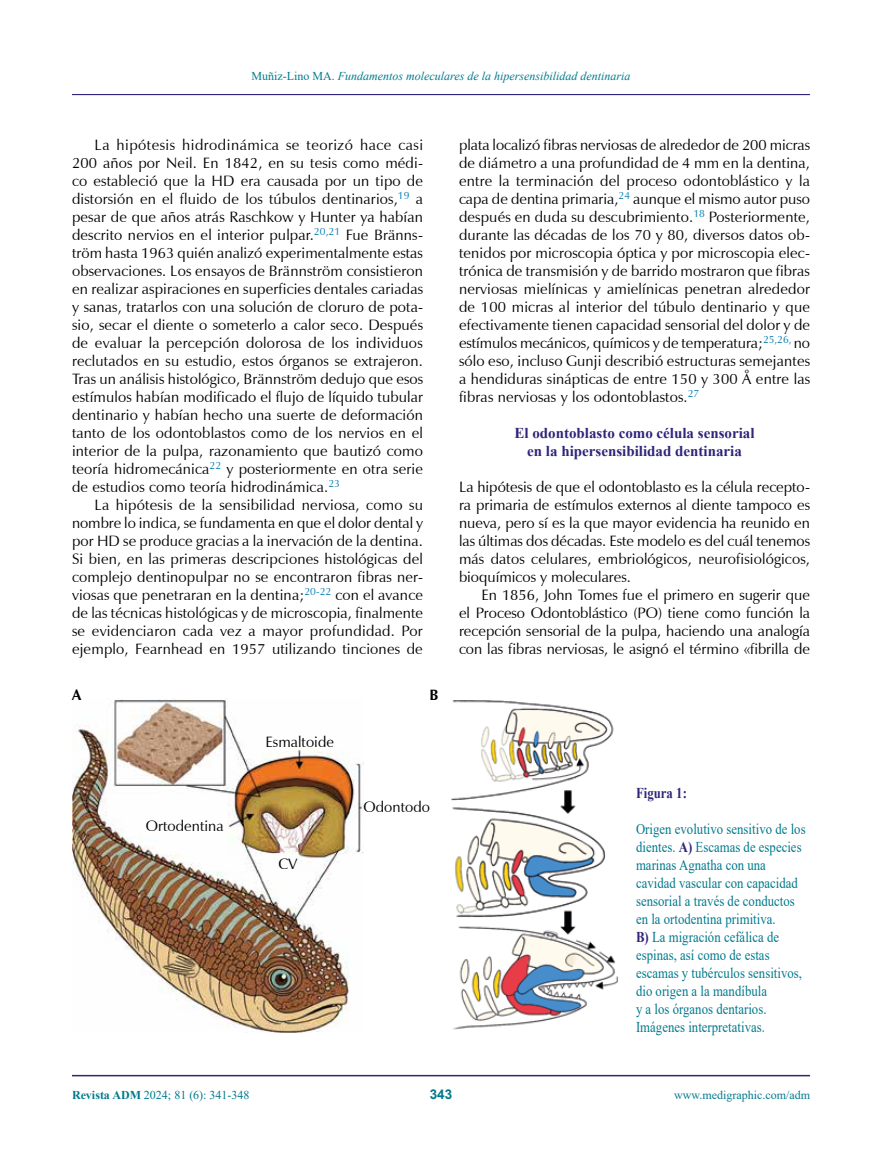
<style>
.page{position:relative;width:893px;height:1170px;background:#fff}
.page>*{position:absolute;margin:0;border:0;box-sizing:border-box;transform-origin:0 0}
.t1{font:15px/18px "Zapf Humanist 601 BT";letter-spacing:.01em;color:#000;text-align:justify}
.t2{font:15px/18px "Times New Roman";color:#007a8d;scale:.85 1}
.t3{font:700 15px/18px "Times New Roman";color:#2e247a;text-align:center}
.t4{font:700 15px "Times New Roman";color:#2e247a;scale:.85 1}
.t5{font:700 15px "Zapf Humanist 601 BT";color:#000}
.t6{font:700 13.5px "Arial";color:#007a8d}
.t7{font:italic 12px "Times New Roman";color:#007a8d}
.t8{font:12px "Times New Roman";color:#007a8d}
.s1{font-style:normal}
.s2{font-weight:700;color:#2e247a}
.s3{font-weight:700}
</style>
<div class="page">
<hr style="left:72px;top:1074px;width:738px;height:2px;background:#2e247a">
<hr style="left:72px;top:94px;width:738px;height:1px;background:#2e247a">
<img style="left:72px;top:698px;width:291px;height:334px">
<img style="left:451px;top:700px;width:167px;height:330px">
<p class="t7" style="left:252px;top:68px;width:380px"><span class="s1">Muñiz-Lino MA.</span> Fundamentos moleculares de la hipersensibilidad dentinaria</p>
<p class="t1" style="left:72px;top:135px;width:353px;text-indent:22px">La hipótesis hidrodinámica se teorizó hace casi 200 años por Neil. En 1842, en su tesis como médi&shy;co estableció que la HD era causada por un tipo de distorsión en el fluido de los túbulos dentinarios,<sup>19</sup> a pesar de que años atrás Raschkow y Hunter ya habían descrito nervios en el interior pulpar.<sup>20,21</sup> Fue Bränns&shy;tröm hasta 1963 quién analizó experimentalmente estas observaciones. Los ensayos de Brännström consistieron en realizar aspiraciones en superficies dentales cariadas y sanas, tratarlos con una solución de cloruro de pota&shy;sio, secar el diente o someterlo a calor seco. Después de evaluar la percepción dolorosa de los individuos reclutados en su estudio, estos órganos se extrajeron.<br>Tras un análisis histológico, Brännström dedujo que esos estímulos habían modificado el flujo de líquido tubular dentinario y habían hecho una suerte de deformación tanto de los odontoblastos como de los nervios en el interior de la pulpa, razonamiento que bautizó como teoría hidromecánica<sup>22</sup> y posteriormente en otra serie de estudios como teoría hidrodinámica.<sup>23</sup></p>
<p class="t1" style="left:72px;top:495px;width:353px;text-indent:22px">La hipótesis de la sensibilidad nerviosa, como su nombre lo indica, se fundamenta en que el dolor dental y por HD se produce gracias a la inervación de la dentina.<br>Si bien, en las primeras descripciones histológicas del complejo dentinopulpar no se encontraron fibras ner&shy;viosas que penetraran en la dentina;<sup>20-22</sup> con el avance de las técnicas histológicas y de microscopia, finalmente se evidenciaron cada vez a mayor profundidad. Por ejemplo, Fearnhead en 1957 utilizando tinciones de</p>
<p class="t5" style="left:72px;top:685px;width:11px">A</p>
<p class="t5" style="left:430px;top:685px;width:10px">B</p>
<p class="t1" style="left:146px;top:817px;width:79px">Ortodentina</p>
<p class="t1" style="left:265px;top:732px;width:70px">Esmaltoide</p>
<p class="t1" style="left:278px;top:854px;width:21px">CV</p>
<p class="t1" style="left:363px;top:798px;width:68px">Odontodo</p>
<p class="t1" style="left:459px;top:135px;width:353px">plata localizó fibras nerviosas de alrededor de 200 micras de diámetro a una profundidad de 4 mm en la dentina, entre la terminación del proceso odontoblástico y la capa de dentina primaria,<sup>24</sup> aunque el mismo autor puso después en duda su descubrimiento.<sup>18</sup> Posteriormente, durante las décadas de los 70 y 80, diversos datos ob&shy;tenidos por microscopia óptica y por microscopia elec&shy;trónica de transmisión y de barrido mostraron que fibras nerviosas mielínicas y amielínicas penetran alrededor de 100 micras al interior del túbulo dentinario y que efectivamente tienen capacidad sensorial del dolor y de estímulos mecánicos, químicos y de temperatura;<sup>25,26,</sup> no sólo eso, incluso Gunji describió estructuras semejantes a hendiduras sinápticas de entre 150 y 300 Å entre las fibras nerviosas y los odontoblastos.<sup>27</sup></p>
<p class="t3" style="left:514px;top:423px;width:242px">El odontoblasto como célula sensorial en la hipersensibilidad dentinaria</p>
<p class="t1" style="left:459px;top:477px;width:353px">La hipótesis de que el odontoblasto es la célula recepto&shy;ra primaria de estímulos externos al diente tampoco es nueva, pero sí es la que mayor evidencia ha reunido en las últimas dos décadas. Este modelo es del cuál tenemos más datos celulares, embriológicos, neurofisiológicos, bioquímicos y moleculares.</p>
<p class="t1" style="left:459px;top:585px;width:353px;text-indent:22px">En 1856, John Tomes fue el primero en sugerir que el Proceso Odontoblástico (PO) tiene como función la recepción sensorial de la pulpa, haciendo una analogía con las fibras nerviosas, le asignó el término «fibrilla de</p>
<p class="t4" style="left:636px;top:782px;width:61px">Figura 1:</p>
<p class="t2" style="left:636px;top:819px;width:201px">Origen evolutivo sensitivo de los dientes. <span class="s2">A)</span> Escamas de especies marinas Agnatha con una cavidad vascular con capacidad sensorial a través de conductos en la ortodentina primitiva.<br><span class="s2">B)</span> La migración cefálica de espinas, así como de estas escamas y tubérculos sensitivos, dio origen a la mandíbula<br>y a los órganos dentarios.<br>Imágenes interpretativas.</p>
<p class="t6" style="left:430px;top:1084px;width:24px">343</p>
<p class="t8" style="left:72px;top:1086px;width:179px"><span class="s3">Revista ADM</span> 2024; 81 (6): 341-348</p>
<p class="t8" style="left:674px;top:1086px;width:137px">www.medigraphic.com/adm</p>
</div>
